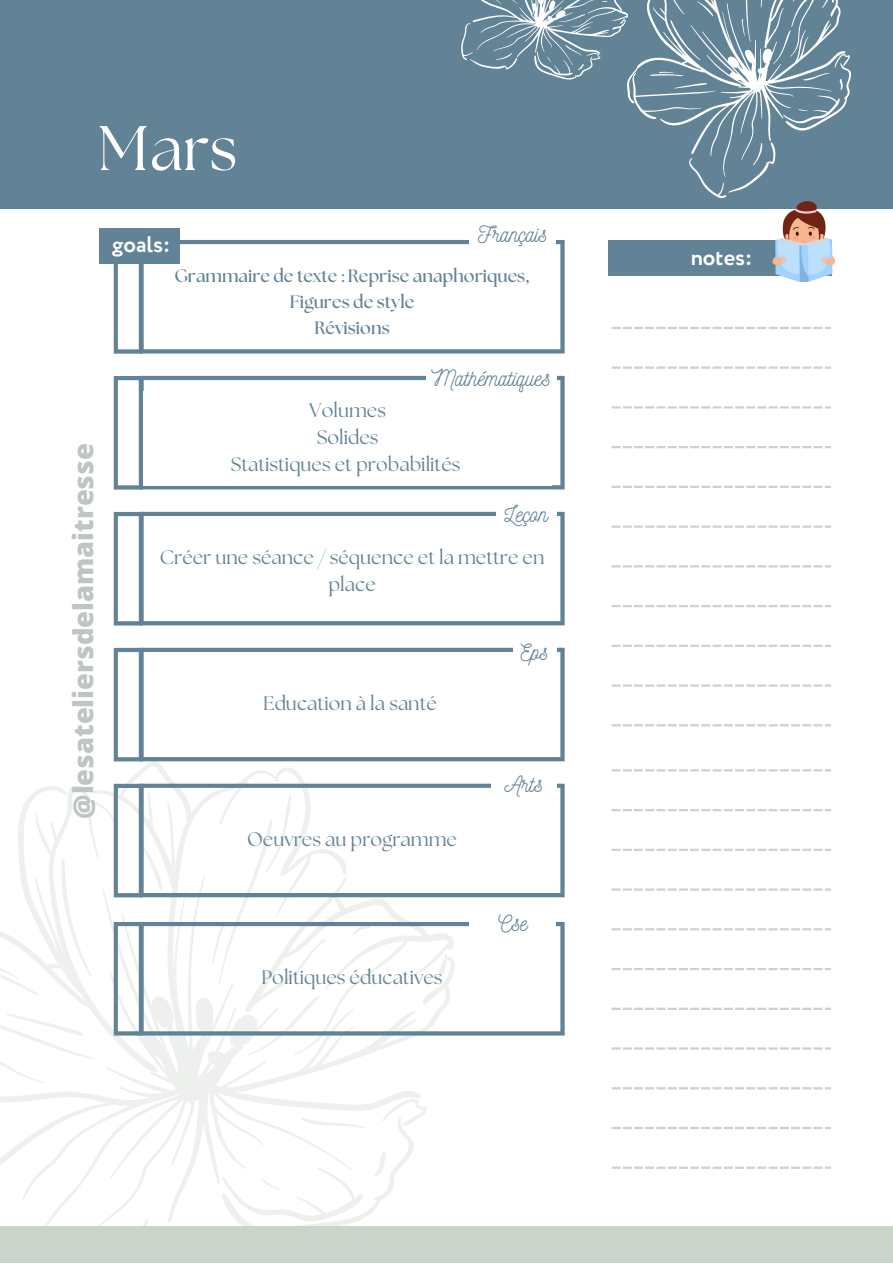
<style>
.page{position:relative;width:893px;height:1264px;background:#fff}
.page>*{position:absolute;margin:0;border:0;box-sizing:border-box;transform-origin:0 0}
.t1{font:62.7px "The Seasons";color:#fff}
.t2{font:800 27.3px "Open Sans";color:#bdc6c1}
.t3{font:22.5px "Nickainley";color:#628395}
.t4{font:700 22.5px "Circe";color:#fff}
.t5{font:19.5px/27px "The Seasons";color:#628395;text-align:center}
.t6{font:700 18px/25.8px "The Seasons";color:#628395;text-align:center}
</style>
<div class="page">
<div style="left:0;top:0;width:892px;height:208px;background:#628395"></div>
<svg style="left:114px;top:264px;width:25px;height:89px"></svg>
<svg style="left:139px;top:240px;width:425px;height:113px"></svg>
<svg style="left:143px;top:512px;width:421px;height:113px"></svg>
<svg style="left:0;top:761px;width:454px;height:465px"></svg>
<svg style="left:143px;top:376px;width:421px;height:113px"></svg>
<svg style="left:143px;top:783px;width:421px;height:114px"></svg>
<svg style="left:139px;top:647px;width:425px;height:114px"></svg>
<div style="left:607px;top:240px;width:224px;height:36px;background:#628395"></div>
<svg style="left:611px;top:366px;width:219px;height:3px"></svg>
<svg style="left:611px;top:327px;width:219px;height:2px"></svg>
<svg style="left:611px;top:446px;width:219px;height:2px"></svg>
<svg style="left:611px;top:565px;width:219px;height:2px"></svg>
<svg style="left:611px;top:684px;width:219px;height:2px"></svg>
<svg style="left:611px;top:406px;width:219px;height:2px"></svg>
<svg style="left:611px;top:525px;width:219px;height:2px"></svg>
<svg style="left:611px;top:486px;width:219px;height:2px"></svg>
<svg style="left:611px;top:605px;width:219px;height:2px"></svg>
<svg style="left:611px;top:724px;width:219px;height:2px"></svg>
<svg style="left:611px;top:644px;width:219px;height:3px"></svg>
<div style="left:0;top:1226px;width:892px;height:36px;background:#cad4cb"></div>
<svg style="left:590px;top:0;width:302px;height:209px"></svg>
<svg style="left:461px;top:0;width:189px;height:114px"></svg>
<div style="left:148px;top:258px;width:408px;height:91px;background:#fff"></div>
<div style="left:99px;top:228px;width:81px;height:36px;background:#628395"></div>
<svg style="left:611px;top:809px;width:219px;height:2px"></svg>
<svg style="left:611px;top:769px;width:219px;height:2px"></svg>
<svg style="left:611px;top:888px;width:219px;height:2px"></svg>
<svg style="left:611px;top:1007px;width:219px;height:2px"></svg>
<svg style="left:611px;top:1127px;width:219px;height:2px"></svg>
<svg style="left:611px;top:848px;width:219px;height:3px"></svg>
<svg style="left:611px;top:968px;width:219px;height:2px"></svg>
<svg style="left:611px;top:928px;width:219px;height:2px"></svg>
<svg style="left:611px;top:1047px;width:219px;height:2px"></svg>
<svg style="left:611px;top:1166px;width:219px;height:2px"></svg>
<svg style="left:611px;top:1087px;width:219px;height:2px"></svg>
<div style="left:469px;top:213px;width:87px;height:42px;background:#fff"></div>
<svg style="left:114px;top:376px;width:29px;height:113px"></svg>
<svg style="left:114px;top:512px;width:29px;height:113px"></svg>
<svg style="left:114px;top:648px;width:29px;height:113px"></svg>
<div style="left:143px;top:391px;width:408px;height:95px;background:#fff"></div>
<div style="left:426px;top:356px;width:130px;height:42px;background:#fff"></div>
<div style="left:148px;top:538px;width:408px;height:68px;background:#fff"></div>
<div style="left:495px;top:492px;width:61px;height:42px;background:#fff"></div>
<svg style="left:114px;top:783px;width:29px;height:114px"></svg>
<div style="left:148px;top:683px;width:408px;height:43px;background:#fff"></div>
<div style="left:513px;top:631px;width:43px;height:41px;background:#fff"></div>
<div style="left:491px;top:763px;width:65px;height:41px;background:#fff"></div>
<svg style="left:143px;top:922px;width:421px;height:113px"></svg>
<svg style="left:114px;top:922px;width:29px;height:113px"></svg>
<div style="left:469px;top:901px;width:87px;height:42px;background:#fff"></div>
<img style="left:769px;top:199px;width:68px;height:82px">
<h1 class="t1" style="left:98px;top:120px;width:141px">Mars</h1>
<p class="t4" style="left:112px;top:229px;width:60px">goals:</p>
<p class="t3" style="left:478px;top:220px;width:71px">Français</p>
<p class="t6" style="left:174px;top:264px;width:357px">Grammaire de texte : Reprise anaphoriques,<br>Figures de style<br>Révisions</p>
<h2 class="t2" style="left:64px;top:819px;width:377px;rotate:-90deg">@lesateliersdelamaitresse</h2>
<p class="t3" style="left:431px;top:363px;width:121px">Mathématiques</p>
<p class="t5" style="left:231px;top:398px;width:231px">Volumes<br>Solides<br>Statistiques et probabilités</p>
<p class="t3" style="left:504px;top:499px;width:45px">Leçon</p>
<p class="t5" style="left:160px;top:545px;width:386px">Créer une séance / séquence et la mettre en place</p>
<p class="t5" style="left:263px;top:691px;width:175px">Education à la santé</p>
<p class="t5" style="left:247px;top:826px;width:211px">Oeuvres au programme</p>
<p class="t5" style="left:261px;top:965px;width:182px">Politiques éducatives</p>
<p class="t3" style="left:520px;top:638px;width:29px">Eps</p>
<p class="t3" style="left:504px;top:769px;width:40px">Arts</p>
<p class="t3" style="left:498px;top:908px;width:31px">Cse</p>
<p class="t4" style="left:690px;top:242px;width:63px">notes:</p>
</div>
